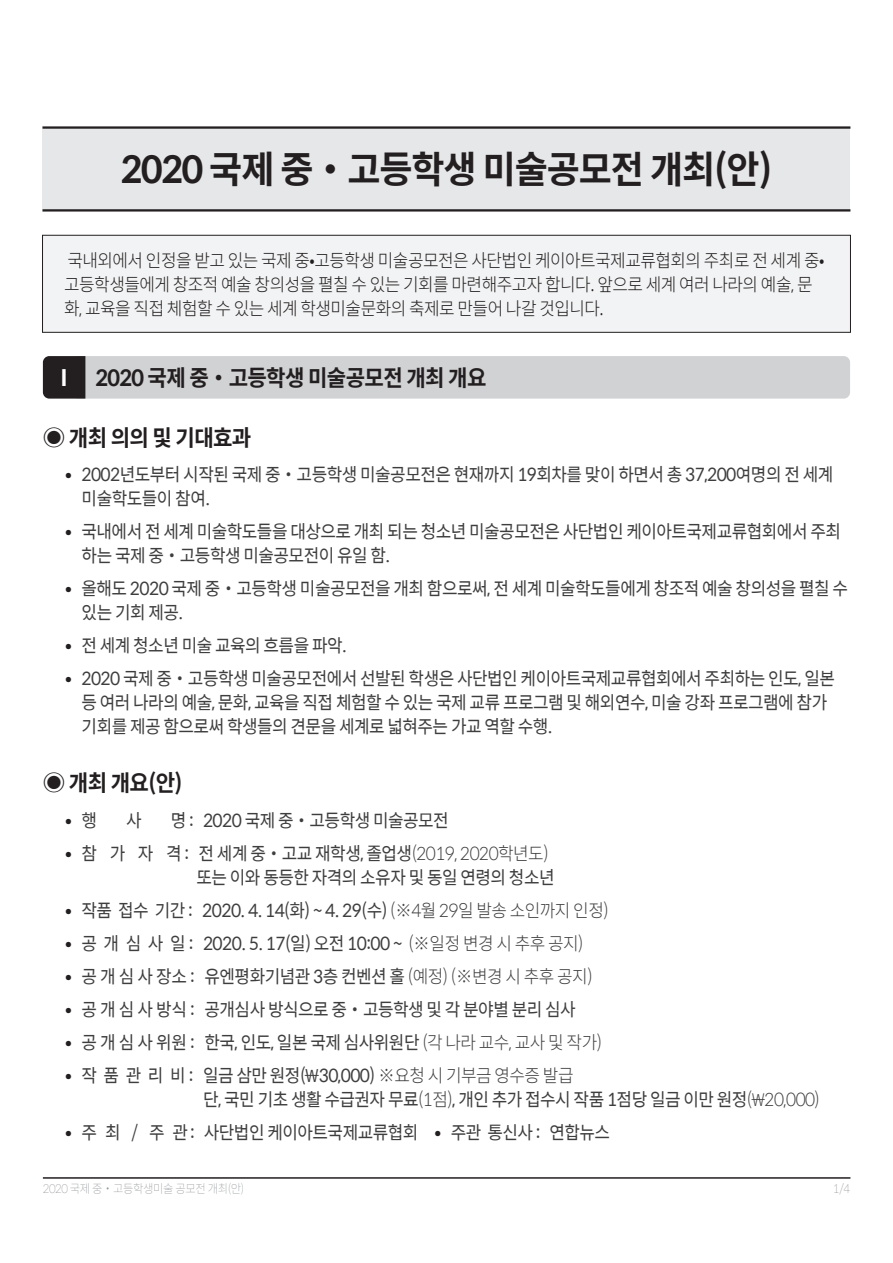
<style>
.page{position:relative;width:893px;height:1263px;background:#fff}
.page>*{position:absolute;margin:0;border:0;box-sizing:border-box;transform-origin:0 0}
.t1{font:700 37.5px "Spoqa Han Sans";letter-spacing:-.03em;color:#231f20;scale:.96 1}
.t2{font:700 22.5px "Spoqa Han Sans";letter-spacing:-.03em;color:#231f20;scale:.94 1}
.t3{font:700 22.5px "Spoqa Han Sans";letter-spacing:-.03em;color:#231f20}
.t4{font:700 22.5px "Spoqa Han Sans";color:#fff}
.t5{font:18px "Spoqa Han Sans";letter-spacing:-.03em;color:#3e3e3f;scale:.94 1}
.t6{font:300 18px/24px "Spoqa Han Sans";letter-spacing:-.03em;color:#231f20;scale:.94 1}
.t7{font:700 18px "Spoqa Han Sans";color:#231f20}
.t8{font:100 12px "Spoqa Han Sans";letter-spacing:-.03em;color:#939598;scale:.94 1}
.s1{font-weight:700;color:#231f20}
.s2{font-weight:400;color:#3e3e3f}
.s3{font-weight:300}
</style>
<div class="page">
<div style="left:43px;top:126px;width:807px;height:85px;background:#e6e7e9"></div>
<hr style="left:43px;top:126px;width:807px;height:3px;background:#231f20">
<hr style="left:43px;top:209px;width:807px;height:2px;background:#231f20">
<div style="left:43px;top:235px;width:807px;height:97px;background:#f2f3f4"></div>
<div style="left:42px;top:235px;width:809px;height:98px;border:1px solid #231f20"></div>
<svg style="left:43px;top:356px;width:807px;height:43px"></svg>
<hr style="left:43px;top:1177px;width:807px;height:2px;background:#231f20">
<p class="t1" style="left:121px;top:148px;width:680px">2020 국제 중・고등학생 미술공모전 개최(안)</p>
<p class="t6" style="left:64px;top:248px;width:810px">국내외에서 인정을 받고 있는 국제 중•고등학생 미술공모전은 사단법인 케이아트국제교류협회의 주최로 전 세계 중• 고등학생들에게 창조적 예술 창의성을 펼칠 수 있는 기회를 마련해주고자 합니다. 앞으로 세계 여러 나라의 예술, 문 화, 교육을 직접 체험할 수 있는 세계 학생미술문화의 축제로 만들어 나갈 것입니다.</p>
<p class="t4" style="left:53px;top:365px;width:24px">Ⅰ</p>
<p class="t2" style="left:95px;top:365px;width:418px">2020 국제 중・고등학생 미술공모전 개최 개요</p>
<p class="t3" style="left:43px;top:425px;width:210px">◉ 개최 의의 및 기대효과</p>
<p class="t5" style="left:65px;top:464px;width:819px"><span class="s1">•</span> 2002년도부터 시작된 국제 중・고등학생 미술공모전은 현재까지 19회차를 맞이 하면서 총 37,200여명의 전 세계</p>
<p class="t5" style="left:82px;top:488px;width:138px">미술학도들이 참여.</p>
<p class="t5" style="left:65px;top:521px;width:827px"><span class="s1">•</span> 국내에서 전 세계 미술학도들을 대상으로 개최 되는 청소년 미술공모전은 사단법인 케이아트국제교류협회에서 주최</p>
<p class="t5" style="left:82px;top:545px;width:330px">하는 국제 중・고등학생 미술공모전이 유일 함.</p>
<p class="t5" style="left:65px;top:578px;width:834px"><span class="s1">•</span> 올해도 2020 국제 중・고등학생 미술공모전을 개최 함으로써, 전 세계 미술학도들에게 창조적 예술 창의성을 펼칠 수</p>
<p class="t5" style="left:82px;top:602px;width:110px">있는 기회 제공.</p>
<p class="t5" style="left:65px;top:635px;width:301px"><span class="s1">•</span> 전 세계 청소년 미술 교육의 흐름을 파악.</p>
<p class="t5" style="left:65px;top:668px;width:820px"><span class="s1">•</span> 2020 국제 중・고등학생 미술공모전에서 선발된 학생은 사단법인 케이아트국제교류협회에서 주최하는 인도, 일본</p>
<p class="t5" style="left:81px;top:692px;width:795px">등 여러 나라의 예술, 문화, 교육을 직접 체험할 수 있는 국제 교류 프로그램 및 해외연수, 미술 강좌 프로그램에 참가</p>
<p class="t5" style="left:82px;top:716px;width:503px">기회를 제공 함으로써 학생들의 견문을 세계로 넓혀주는 가교 역할 수행.</p>
<p class="t3" style="left:43px;top:770px;width:141px">◉ 개최 개요(안)</p>
<p class="t7" style="left:65px;top:810px;width:33px">• <span class="s2">행</span></p>
<p class="t5" style="left:126px;top:810px;width:18px">사</p>
<p class="t5" style="left:171px;top:810px;width:297px">명 : 2020 국제 중・고등학생 미술공모전</p>
<p class="t5" style="left:65px;top:843px;width:516px"><span class="s1">•</span> 참 가 자 격 : 전 세계 중・고교 재학생, 졸업생<span class="s3">(2019, 2020학년도)</span></p>
<p class="t5" style="left:197px;top:867px;width:382px">또는 이와 동등한 자격의 소유자 및 동일 연령의 청소년</p>
<p class="t5" style="left:65px;top:900px;width:580px"><span class="s1">•</span> 작품 접수 기간 : 2020. 4. 14(화) ~ 4. 29(수) <span class="s3">(※4월 29일 발송 소인까지 인정)</span></p>
<p class="t5" style="left:65px;top:933px;width:553px"><span class="s1">•</span> 공 개 심 사 일 : 2020. 5. 17(일) 오전 10:00 ~ <span class="s3">(※일정 변경 시 추후 공지)</span></p>
<p class="t5" style="left:65px;top:966px;width:563px"><span class="s1">•</span> 공 개 심 사 장소 : 유엔평화기념관 3층 컨벤션 홀 <span class="s3">(예정) (※변경 시 추후 공지)</span></p>
<p class="t5" style="left:65px;top:999px;width:545px"><span class="s1">•</span> 공 개 심 사 방식 : 공개심사 방식으로 중・고등학생 및 각 분야별 분리 심사</p>
<p class="t5" style="left:65px;top:1032px;width:573px"><span class="s1">•</span> 공 개 심 사 위원 : 한국, 인도, 일본 국제 심사위원단 <span class="s3">(각 나라 교수, 교사 및 작가)</span></p>
<p class="t5" style="left:65px;top:1065px;width:542px"><span class="s1">•</span> 작 품 관 리 비 : 일금 삼만 원정(₩30,000) <span class="s3">※요청 시 기부금 영수증 발급</span></p>
<p class="t5" style="left:203px;top:1089px;width:658px">단, 국민 기초 생활 수급권자 무료<span class="s3">(1점)</span>, 개인 추가 접수시 작품 1점당 일금 이만 원정<span class="s3">(₩20,000)</span></p>
<p class="t5" style="left:65px;top:1122px;width:581px"><span class="s1">•</span> 주 최 / 주 관 : 사단법인 케이아트국제교류협회 <span class="s1">•</span> 주관 통신사 : 연합뉴스</p>
<p class="t8" style="left:43px;top:1182px;width:216px">2020 국제 중・고등학생미술 공모전 개최(안)</p>
<p class="t8" style="left:833px;top:1182px;width:19px">1/4</p>
</div>
